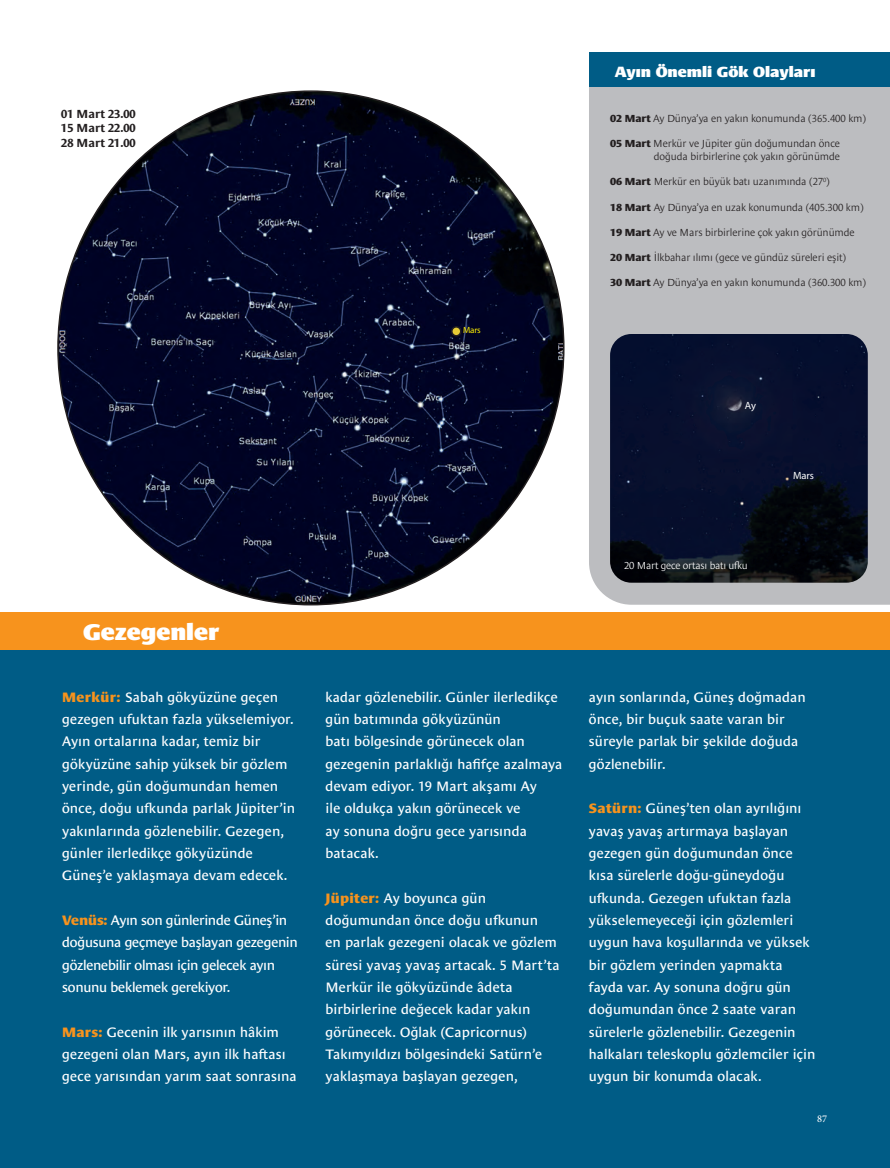
<style>
.page{position:relative;width:890px;height:1168px;background:#fff}
.page>*{position:absolute;margin:0;border:0;box-sizing:border-box;transform-origin:0 0}
.t1{font:900 23.25px "Le Monde Sans Pro";color:#fff}
.t2{font:900 15px "Le Monde Sans Pro";color:#fff}
.t3{font:13.95px/22.4px "Le Monde Sans Pro";letter-spacing:.005em;color:#fff}
.t4{font:13.95px/22.4px "Le Monde Sans Pro";letter-spacing:-.02em;color:#fff}
.t5{font:700 12px/14.4px "Le Monde Sans Pro";color:#231f20;text-align:justify}
.t6{font:300 10.5px/12.6px "Le Monde Sans Pro";letter-spacing:-.01em;color:#231f20;text-align:right}
.t7{font:10.5px "Myriad Pro";letter-spacing:-.01em;color:#fff}
.t8{font:300 10.35px "Le Monde Sans Pro";letter-spacing:-.02em;color:#fff}
.t9{font:500 10.35px "Minion Pro";color:#fff}
.t10{font:9px "Myriad Pro";color:#fff101}
.s1{font-weight:700;font-stretch:expanded}
.s2{font-weight:700;font-stretch:expanded;color:#f7931d}
</style>
<div class="page">
<div style="left:589px;top:87px;width:301px;height:518px;background:#bcbdc0"></div>
<div style="left:0;top:646px;width:890px;height:522px;background:#005c86"></div>
<div style="left:0;top:612px;width:890px;height:38px;background:#f7931d"></div>
<div style="left:589px;top:52px;width:301px;height:35px;background:#005c86"></div>
<img style="left:58px;top:92px;width:506px;height:512px">
<div style="left:452px;top:327px;width:9px;height:9px;background:#e6cb36;border-radius:50%"></div>
<div style="left:451px;top:326px;width:11px;height:10px;border:2px solid #231f20;border-radius:50%"></div>
<img style="left:610px;top:334px;width:258px;height:248px">
<p class="t5" style="left:61px;top:105px;width:76px">01 Mart 23.00<br>15 Mart 22.00<br>28 Mart 21.00</p>
<p class="t10" style="left:463px;top:324px;width:19px">Mars</p>
<p class="t2" style="left:615px;top:61px;width:202px">Ayın Önemli Gök Olayları</p>
<p class="t6" style="left:610px;top:111px;width:258px"><span class="s1">02 Mart</span> Ay Dünya’ya en yakın konumunda (365.400 km)</p>
<p class="t6" style="left:610px;top:136px;width:232px"><span class="s1">05 Mart</span> Merkür ve Jüpiter gün doğumundan önce doğuda birbirlerine çok yakın görünümde</p>
<p class="t6" style="left:610px;top:174px;width:221px"><span class="s1">06 Mart</span> Merkür en büyük batı uzanımında (27<sup>0</sup>)</p>
<p class="t6" style="left:610px;top:199px;width:255px"><span class="s1">18 Mart</span> Ay Dünya’ya en uzak konumunda (405.300 km)</p>
<p class="t6" style="left:610px;top:225px;width:246px"><span class="s1">19 Mart</span> Ay ve Mars birbirlerine çok yakın görünümde</p>
<p class="t6" style="left:610px;top:250px;width:238px"><span class="s1">20 Mart</span> İlkbahar ılımı (gece ve gündüz süreleri eşit)</p>
<p class="t6" style="left:610px;top:275px;width:258px"><span class="s1">30 Mart</span> Ay Dünya’ya en yakın konumunda (360.300 km)</p>
<p class="t7" style="left:745px;top:398px;width:13px">Ay</p>
<p class="t7" style="left:793px;top:469px;width:22px">Mars</p>
<h1 class="t1" style="left:83px;top:615px;width:138px">Gezegenler</h1>
<p class="t3" style="left:62px;top:684px;width:234px"><span class="s2">Merkür:</span> Sabah gökyüzüne geçen gezegen ufuktan fazla yükselemiyor.<br>Ayın ortalarına kadar, temiz bir gökyüzüne sahip yüksek bir gözlem yerinde, gün doğumundan hemen önce, doğu ufkunda parlak Jüpiter’in yakınlarında gözlenebilir. Gezegen, günler ilerledikçe gökyüzünde Güneş’e yaklaşmaya devam edecek.</p>
<p class="t4" style="left:62px;top:907px;width:237px"><span class="s2">Venüs:</span> Ayın son günlerinde Güneş’in doğusuna geçmeye başlayan gezegenin gözlenebilir olması için gelecek ayın sonunu beklemek gerekiyor.</p>
<p class="t3" style="left:62px;top:1019px;width:236px"><span class="s2">Mars:</span> Gecenin ilk yarısının hâkim gezegeni olan Mars, ayın ilk haftası gece yarısından yarım saat sonrasına</p>
<p class="t8" style="left:624px;top:557px;width:125px">20 Mart gece ortası batı ufku</p>
<p class="t3" style="left:326px;top:684px;width:239px">kadar gözlenebilir. Günler ilerledikçe gün batımında gökyüzünün<br>batı bölgesinde görünecek olan gezegenin parlaklığı hafifçe azalmaya devam ediyor. 19 Mart akşamı Ay<br>ile oldukça yakın görünecek ve<br>ay sonuna doğru gece yarısında batacak.</p>
<p class="t3" style="left:326px;top:885px;width:236px"><span class="s2">Jüpiter:</span> Ay boyunca gün doğumundan önce doğu ufkunun<br>en parlak gezegeni olacak ve gözlem süresi yavaş yavaş artacak. 5 Mart’ta<br>Merkür ile gökyüzünde âdeta birbirlerine değecek kadar yakın görünecek. Oğlak (Capricornus)<br>Takımyıldızı bölgesindeki Satürn’e yaklaşmaya başlayan gezegen,</p>
<p class="t3" style="left:589px;top:684px;width:218px">ayın sonlarında, Güneş doğmadan önce, bir buçuk saate varan bir süreyle parlak bir şekilde doğuda gözlenebilir.</p>
<p class="t3" style="left:589px;top:796px;width:228px"><span class="s2">Satürn:</span> Güneş’ten olan ayrılığını yavaş yavaş artırmaya başlayan gezegen gün doğumundan önce kısa sürelerle doğu-güneydoğu ufkunda. Gezegen ufuktan fazla yükselemeyeceği için gözlemleri uygun hava koşullarında ve yüksek bir gözlem yerinden yapmakta fayda var. Ay sonuna doğru gün doğumundan önce 2 saate varan sürelerle gözlenebilir. Gezegenin halkaları teleskoplu gözlemciler için uygun bir konumda olacak.</p>
<p class="t9" style="left:817px;top:1111px;width:12px">87</p>
</div>
